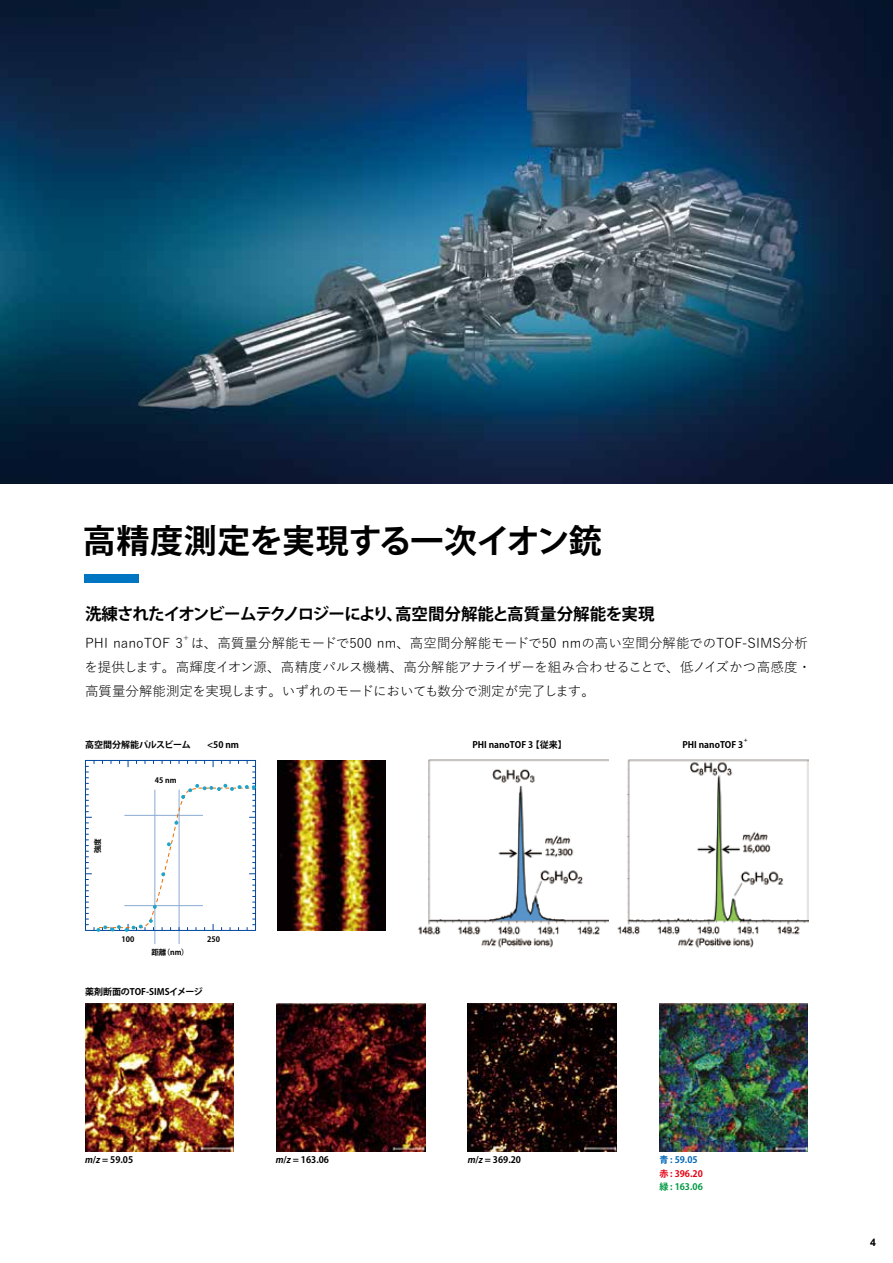
<style>
.page{position:relative;width:893px;height:1263px;background:#fff}
.page>*{position:absolute;margin:0;border:0;box-sizing:border-box;transform-origin:0 0}
.t1{font:700 33px "Koz Go Pr 6 N";letter-spacing:-.02em;color:#000}
.t2{font:700 16.5px "Koz Go Pr 6 N";letter-spacing:-.04em;color:#000}
.t3{font:13.5px/24px "Yu Go Pr 6 N";color:#000}
.t4{font:700 10.5px "Arial";color:#000}
.t5{font:700 9px "Koz Go Pr 6 N";color:#000}
.t6{font:700 9px "Koz Go Pr 6 N";color:#e60012}
.t7{font:700 9px "Koz Go Pr 6 N";color:#094}
.t8{font:700 9px "Koz Go Pr 6 N";color:#0068b7}
.t9{font:7.8px "Yu Go Pr 6 N";color:#000}
.t10{font:700 7.5px "Koz Go Pr 6 N";color:#000}
.t11{font:700 5.25px "Koz Go Pr 6 N";color:#000}
</style>
<div class="page">
<hr style="left:154px;top:790px;width:1px;height:154px;background:#89abd3">
<hr style="left:179px;top:790px;width:1px;height:154px;background:#89abd3">
<svg style="left:86px;top:761px;width:170px;height:171px"></svg>
<img style="left:1px;top:0;width:892px;height:483px">
<img style="left:0;top:0;width:1px;height:483px">
<img style="left:418px;top:759px;width:190px;height:189px">
<img style="left:617px;top:759px;width:191px;height:189px">
<img style="left:468px;top:1004px;width:148px;height:147px">
<img style="left:85px;top:1004px;width:149px;height:147px">
<img style="left:276px;top:1004px;width:149px;height:147px">
<img style="left:659px;top:1004px;width:149px;height:147px">
<div style="left:84px;top:574px;width:55px;height:9px;background:#0075c2"></div>
<img style="left:277px;top:760px;width:109px;height:171px">
<h1 class="t1" style="left:83px;top:522px;width:520px">高精度測定を実現する一次イオン銃</h1>
<p class="t2" style="left:85px;top:604px;width:571px">洗練されたイオンビームテクノロジーにより、高空間分解能と高質量分解能を実現</p>
<p class="t3" style="left:85px;top:630px;width:99px">PHI nanoTOF 3</p>
<p class="t9" style="left:183px;top:632px;width:9px">+</p>
<p class="t3" style="left:85px;top:630px;width:728px;text-indent:106px">は、高質量分解能モードで500 nm、高空間分解能モードで50 nmの高い空間分解能でのTOF-SIMS分析を提供します。高輝度イオン源、高精度パルス機構、高分解能アナライザーを組み合わせることで、低ノイズかつ高感度・高質量分解能測定を実現します。いずれのモードにおいても数分で測定が完了します。</p>
<p class="t11" style="left:743px;top:738px;width:7px">+</p>
<p class="t5" style="left:85px;top:739px;width:107px">高空間分解能パルスビーム</p>
<p class="t5" style="left:472px;top:739px;width:96px">PHI nanoTOF 3 【従来】</p>
<p class="t5" style="left:682px;top:739px;width:62px">PHI nanoTOF 3</p>
<p class="t5" style="left:207px;top:739px;width:33px">&lt;50 nm</p>
<p class="t10" style="left:94px;top:853px;width:16px;rotate:-90deg">強度</p>
<p class="t10" style="left:155px;top:776px;width:23px">45 nm</p>
<p class="t10" style="left:122px;top:935px;width:14px">100</p>
<p class="t10" style="left:207px;top:935px;width:14px">250</p>
<p class="t10" style="left:151px;top:948px;width:39px">距離（nm）</p>
<p class="t5" style="left:85px;top:986px;width:119px">薬剤断面のTOF-SIMSイメージ</p>
<p class="t5" style="left:85px;top:1155px;width:50px">m/z = 59.05</p>
<p class="t5" style="left:276px;top:1155px;width:55px">m/z = 163.06</p>
<p class="t5" style="left:468px;top:1155px;width:55px">m/z = 369.20</p>
<p class="t8" style="left:659px;top:1155px;width:40px">青 : 59.05</p>
<p class="t6" style="left:659px;top:1168px;width:45px">赤 : 396.20</p>
<p class="t7" style="left:659px;top:1182px;width:45px">緑 : 163.06</p>
<p class="t4" style="left:870px;top:1235px;width:7px">4</p>
</div>
